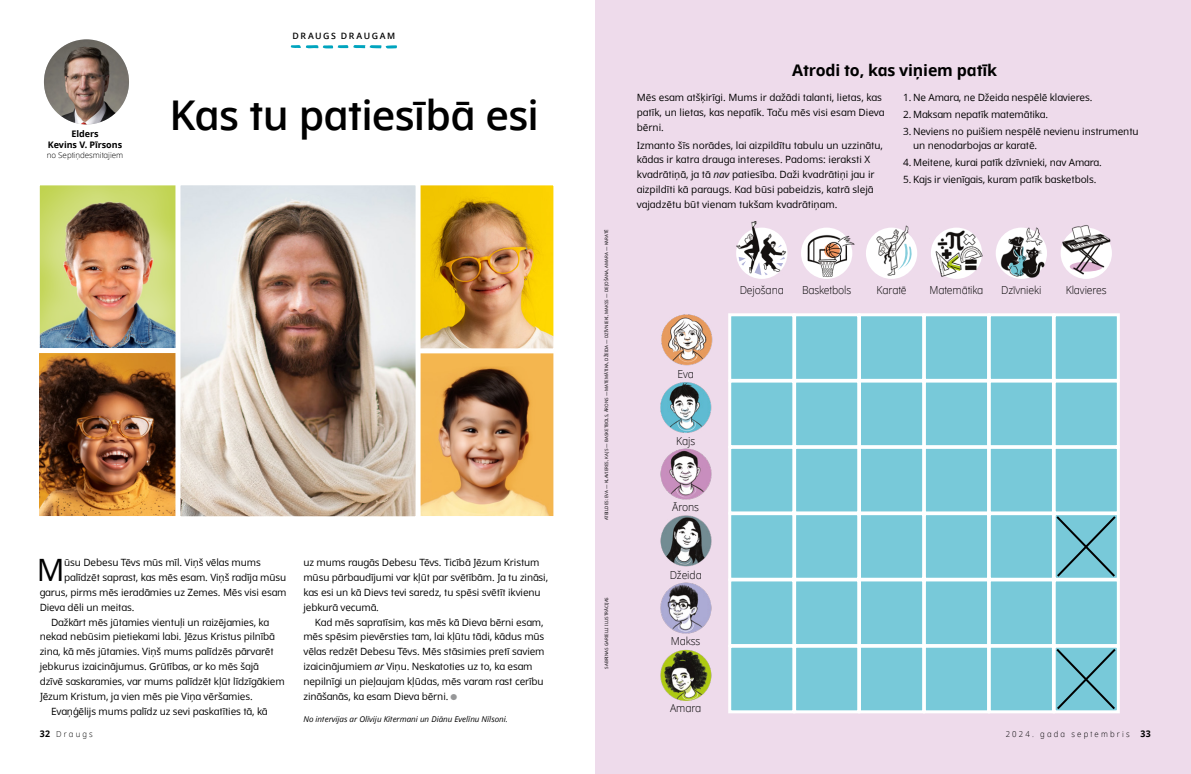
<style>
.page{position:relative;width:1191px;height:774px;background:#fff}
.page>*{position:absolute;margin:0;border:0;box-sizing:border-box;transform-origin:0 0}
.artcl1_h1_next_Museo{font:600 41px "Dots Solidlds Lat";letter-spacing:-.02em;color:#000}
.artcl1_p1_first{font:30.8px "Dots Solidlds Lat";color:#000}
.t1{font:700 16px "Dots Solidlds Lat";letter-spacing:-.01em;color:#000}
.p2_no-marker-1{font:300 11px "Dots Solidlds Lat";letter-spacing:-.01em;color:#000;scale:.95 1}
.artcl1_p1{font:10px/14.8px "Dots Solidlds Lat";letter-spacing:-.01em;color:#000}
.p2_first{font:10px/14.9px "Dots Solidlds Lat";color:#000}
.p2_decimal-1{font:10px/14.1px "Dots Solidlds Lat";letter-spacing:-.01em;color:#000}
.artcl1_p1_first-2{font:10px "Dots Solidlds Lat";letter-spacing:-.01em;color:#000}
.p1_author-name{font:700 9px/10.5px "Dots Solidlds Lat";letter-spacing:-.005em;color:#000;text-align:center}
.p1_series-title__articl1_and_articl2{font:600 8.8px "Dots Solidlds Lat";letter-spacing:.17em;color:#000}
.t2{font:300 8.2px "Dots Solidlds Lat";letter-spacing:.28em;color:#000;scale:.95 1}
.artcl1_p1_event{font:italic 8px "Dots Solidlds Lat";color:#000}
.p1_author-role{font:300 8px "Dots Solidlds Lat";letter-spacing:-.005em;color:#000}
.p1_aside_info_first__Answers{font:4.5px "Dots Solidlds Lat";color:#000}
.s1{font-style:italic}
.s2{font-family:"Ding P Ilds Dpi";font-size:8.5px;color:#969798}
.s3{font-weight:700;font-size:9.2px}
</style>
<div class="page">
<div style="left:595px;top:0;width:596px;height:774px;background:#eedbeb"></div>
<svg style="left:290px;top:45px;width:107px;height:3px"></svg>
<img style="left:44px;top:39px;width:85px;height:85px;border-radius:43px">
<img style="left:420px;top:353px;width:132px;height:162px">
<div style="left:403px;top:346px;width:155px;height:175px;border:5px solid #fff"></div>
<img style="left:40px;top:186px;width:135px;height:329px">
<div style="left:35px;top:180px;width:178px;height:173px;border:5px solid #fff"></div>
<div style="left:34px;top:348px;width:178px;height:173px;border:5px solid #fff"></div>
<img style="left:420px;top:186px;width:132px;height:161px">
<div style="left:380px;top:180px;width:178px;height:173px;border:5px solid #fff"></div>
<img style="left:181px;top:186px;width:233px;height:329px">
<div style="left:175px;top:180px;width:245px;height:341px;border:5px solid #fff"></div>
<div style="left:728px;top:313px;width:67px;height:69px;background:#78c9d9;border:3px solid #fff"></div>
<div style="left:793px;top:313px;width:67px;height:69px;background:#78c9d9;border:3px solid #fff"></div>
<div style="left:858px;top:313px;width:67px;height:69px;background:#78c9d9;border:3px solid #fff"></div>
<div style="left:923px;top:313px;width:67px;height:69px;background:#78c9d9;border:3px solid #fff"></div>
<div style="left:987px;top:313px;width:68px;height:69px;background:#78c9d9;border:3px solid #fff"></div>
<div style="left:1052px;top:313px;width:67px;height:69px;background:#78c9d9;border:3px solid #fff"></div>
<div style="left:728px;top:380px;width:67px;height:68px;background:#78c9d9;border:3px solid #fff"></div>
<div style="left:793px;top:380px;width:67px;height:68px;background:#78c9d9;border:3px solid #fff"></div>
<div style="left:858px;top:380px;width:67px;height:68px;background:#78c9d9;border:3px solid #fff"></div>
<div style="left:923px;top:380px;width:67px;height:68px;background:#78c9d9;border:3px solid #fff"></div>
<div style="left:987px;top:380px;width:68px;height:68px;background:#78c9d9;border:3px solid #fff"></div>
<div style="left:1052px;top:380px;width:67px;height:68px;background:#78c9d9;border:3px solid #fff"></div>
<div style="left:728px;top:446px;width:67px;height:68px;background:#78c9d9;border:3px solid #fff"></div>
<div style="left:793px;top:446px;width:67px;height:68px;background:#78c9d9;border:3px solid #fff"></div>
<div style="left:858px;top:446px;width:67px;height:68px;background:#78c9d9;border:3px solid #fff"></div>
<div style="left:923px;top:446px;width:67px;height:68px;background:#78c9d9;border:3px solid #fff"></div>
<div style="left:987px;top:446px;width:68px;height:68px;background:#78c9d9;border:3px solid #fff"></div>
<div style="left:1052px;top:446px;width:67px;height:68px;background:#78c9d9;border:3px solid #fff"></div>
<div style="left:728px;top:512px;width:67px;height:69px;background:#78c9d9;border:3px solid #fff"></div>
<div style="left:793px;top:512px;width:67px;height:69px;background:#78c9d9;border:3px solid #fff"></div>
<div style="left:858px;top:512px;width:67px;height:69px;background:#78c9d9;border:3px solid #fff"></div>
<div style="left:923px;top:512px;width:67px;height:69px;background:#78c9d9;border:3px solid #fff"></div>
<div style="left:987px;top:512px;width:68px;height:69px;background:#78c9d9;border:3px solid #fff"></div>
<div style="left:1052px;top:512px;width:67px;height:69px;background:#fff"></div>
<div style="left:728px;top:578px;width:67px;height:69px;background:#78c9d9;border:3px solid #fff"></div>
<div style="left:793px;top:578px;width:67px;height:69px;background:#78c9d9;border:3px solid #fff"></div>
<div style="left:858px;top:578px;width:67px;height:69px;background:#78c9d9;border:3px solid #fff"></div>
<div style="left:923px;top:578px;width:67px;height:69px;background:#78c9d9;border:3px solid #fff"></div>
<div style="left:987px;top:578px;width:68px;height:69px;background:#78c9d9;border:3px solid #fff"></div>
<div style="left:1052px;top:578px;width:67px;height:69px;background:#78c9d9;border:3px solid #fff"></div>
<div style="left:728px;top:645px;width:67px;height:68px;background:#78c9d9;border:3px solid #fff"></div>
<div style="left:793px;top:645px;width:67px;height:68px;background:#78c9d9;border:3px solid #fff"></div>
<div style="left:858px;top:645px;width:67px;height:68px;background:#78c9d9;border:3px solid #fff"></div>
<div style="left:923px;top:645px;width:67px;height:68px;background:#78c9d9;border:3px solid #fff"></div>
<div style="left:987px;top:645px;width:68px;height:68px;background:#78c9d9;border:3px solid #fff"></div>
<div style="left:1052px;top:645px;width:67px;height:68px;background:#fff"></div>
<svg style="left:661px;top:314px;width:52px;height:52px"></svg>
<svg style="left:1060px;top:225px;width:52px;height:52px"></svg>
<svg style="left:660px;top:382px;width:52px;height:118px"></svg>
<svg style="left:660px;top:515px;width:52px;height:52px"></svg>
<svg style="left:660px;top:582px;width:52px;height:52px"></svg>
<svg style="left:660px;top:649px;width:52px;height:52px"></svg>
<svg style="left:736px;top:221px;width:311px;height:58px"></svg>
<svg style="left:1069px;top:262px;width:33px;height:10px"></svg>
<svg style="left:1054px;top:514px;width:63px;height:65px;background:#77bcca"></svg>
<svg style="left:1054px;top:647px;width:63px;height:64px;background:#75bbc9"></svg>
<p class="p1_author-name" style="left:48px;top:129px;width:76px">Elders<br>Kevins V. Pīrsons</p>
<p class="p1_author-role" style="left:47px;top:149px;width:78px">no Septiņdesmitajiem</p>
<p class="p1_series-title__articl1_and_articl2" style="left:292px;top:29px;width:104px">DRAUGS DRAUGAM</p>
<p class="artcl1_h1_next_Museo" style="left:170px;top:85px;width:371px">Kas tu patiesībā esi</p>
<p class="artcl1_p1_first" style="left:37px;top:547px;width:29px">M</p>
<p class="artcl1_p1_first-2" style="left:64px;top:555px;width:198px">ūsu Debesu Tēvs mūs mīl. Viņš vēlas mums</p>
<p class="artcl1_p1_first-2" style="left:64px;top:570px;width:223px">palīdzēt saprast, kas mēs esam. Viņš radīja mūsu</p>
<p class="artcl1_p1_first-2" style="left:40px;top:585px;width:248px">garus, pirms mēs ieradāmies uz Zemes. Mēs visi esam</p>
<p class="artcl1_p1_first-2" style="left:40px;top:600px;width:96px">Dieva dēli un meitas.</p>
<p class="artcl1_p1" style="left:40px;top:614px;width:246px;text-indent:11px">Dažkārt mēs jūtamies vientuļi un raizējamies, ka nekad nebūsim pietiekami labi. Jēzus Kristus pilnībā zina, kā mēs jūtamies. Viņš mums palīdzēs pārvarēt jebkurus izaicinājumus. Grūtības, ar ko mēs šajā dzīvē saskaramies, var mums palīdzēt kļūt līdzīgākiem Jēzum Kristum, ja vien mēs pie Viņa vēršamies.</p>
<p class="artcl1_p1" style="left:51px;top:703px;width:218px">Evaņģēlijs mums palīdz uz sevi paskatīties tā, kā</p>
<p class="artcl1_p1" style="left:303px;top:555px;width:246px">uz mums raugās Debesu Tēvs. Ticībā Jēzum Kristum mūsu pārbaudījumi var kļūt par svētībām. Ja tu zināsi, kas esi un kā Dievs tevi saredz, tu spēsi svētīt ikvienu jebkurā vecumā.</p>
<p class="artcl1_p1" style="left:303px;top:614px;width:243px;text-indent:11px">Kad mēs sapratīsim, kas mēs kā Dieva bērni esam, mēs spēsim pievērsties tam, lai kļūtu tādi, kādus mūs vēlas redzēt Debesu Tēvs. Mēs stāsimies pretī saviem izaicinājumiem <span class="s1">ar</span> Viņu. Neskatoties uz to, ka esam nepilnīgi un pieļaujam kļūdas, mēs varam rast cerību zināšanās, ka esam Dieva bērni. <span class="s2">●</span></p>
<p class="artcl1_p1_event" style="left:303px;top:713px;width:206px">No intervijas ar Olīviju Kitermani un Diānu Evelīnu Nīlsoni.</p>
<p class="p1_aside_info_first__Answers" style="left:603px;top:520px;width:292px;rotate:-90deg">ATBILDES: EVA — KLAVIERES, KAJS — BASKETBOLS, ĀRONS — MATEMĀTIKA, DŽEIDA — DZĪVNIEKI, MAKSS — DEJOŠANA, AMARA — KARATĒ</p>
<p class="p1_aside_info_first__Answers" style="left:603px;top:668px;width:73px;rotate:-90deg">SABRINAS GARIELLI ILUSTRĀCIJAS</p>
<p class="t1" style="left:792px;top:58px;width:206px">Atrodi to, kas viņiem patīk</p>
<p class="p2_first" style="left:637px;top:90px;width:249px">Mēs esam atšķirīgi. Mums ir dažādi talanti, lietas, kas patīk, un lietas, kas nepatīk. Taču mēs visi esam Dieva bērni.</p>
<p class="p2_first" style="left:637px;top:138px;width:248px">Izmanto šīs norādes, lai aizpildītu tabulu un uzzinātu, kādas ir katra drauga intereses. Padoms: ieraksti X kvadrātiņā, ja tā <span class="s1">nav</span> patiesība. Daži kvadrātiņi jau ir aizpildīti kā paraugs. Kad būsi pabeidzis, katrā slejā vajadzētu būt vienam tukšam kvadrātiņam.</p>
<p class="p2_decimal-1" style="left:903px;top:90px;width:191px">1. Ne Amara, ne Džeida nespēlē klavieres.</p>
<p class="p2_decimal-1" style="left:903px;top:107px;width:146px">2. Maksam nepatīk matemātika.</p>
<p class="p2_decimal-1" style="left:913px;top:124px;width:227px;text-indent:-10px">3. Neviens no puišiem nespēlē nevienu instrumentu un nenodarbojas ar karatē.</p>
<p class="p2_decimal-1" style="left:903px;top:156px;width:200px">4. Meitene, kurai patīk dzīvnieki, nav Amara.</p>
<p class="p2_decimal-1" style="left:903px;top:173px;width:195px">5. Kajs ir vienīgais, kuram patīk basketbols.</p>
<p class="p2_no-marker-1" style="left:677px;top:366px;width:19px">Eva</p>
<p class="p2_no-marker-1" style="left:676px;top:433px;width:22px">Kajs</p>
<p class="p2_no-marker-1" style="left:672px;top:499px;width:30px">Ārons</p>
<p class="p2_no-marker-1" style="left:669px;top:567px;width:35px">Džeida</p>
<p class="p2_no-marker-1" style="left:671px;top:633px;width:33px">Makss</p>
<p class="p2_no-marker-1" style="left:670px;top:700px;width:34px">Amara</p>
<p class="p2_no-marker-1" style="left:739px;top:282px;width:48px">Dejošana</p>
<p class="p2_no-marker-1" style="left:802px;top:282px;width:53px">Basketbols</p>
<p class="p2_no-marker-1" style="left:876px;top:282px;width:33px">Karatē</p>
<p class="p2_no-marker-1" style="left:929px;top:282px;width:58px">Matemātika</p>
<p class="p2_no-marker-1" style="left:1001px;top:282px;width:44px">Dzīvnieki</p>
<p class="p2_no-marker-1" style="left:1065px;top:282px;width:45px">Klavieres</p>
<p class="t2" style="left:40px;top:728px;width:57px"><span class="s3">32</span> Draugs</p>
<p class="t2" style="left:1005px;top:728px;width:154px">2024. gada septembris <span class="s3">33</span></p>
</div>
